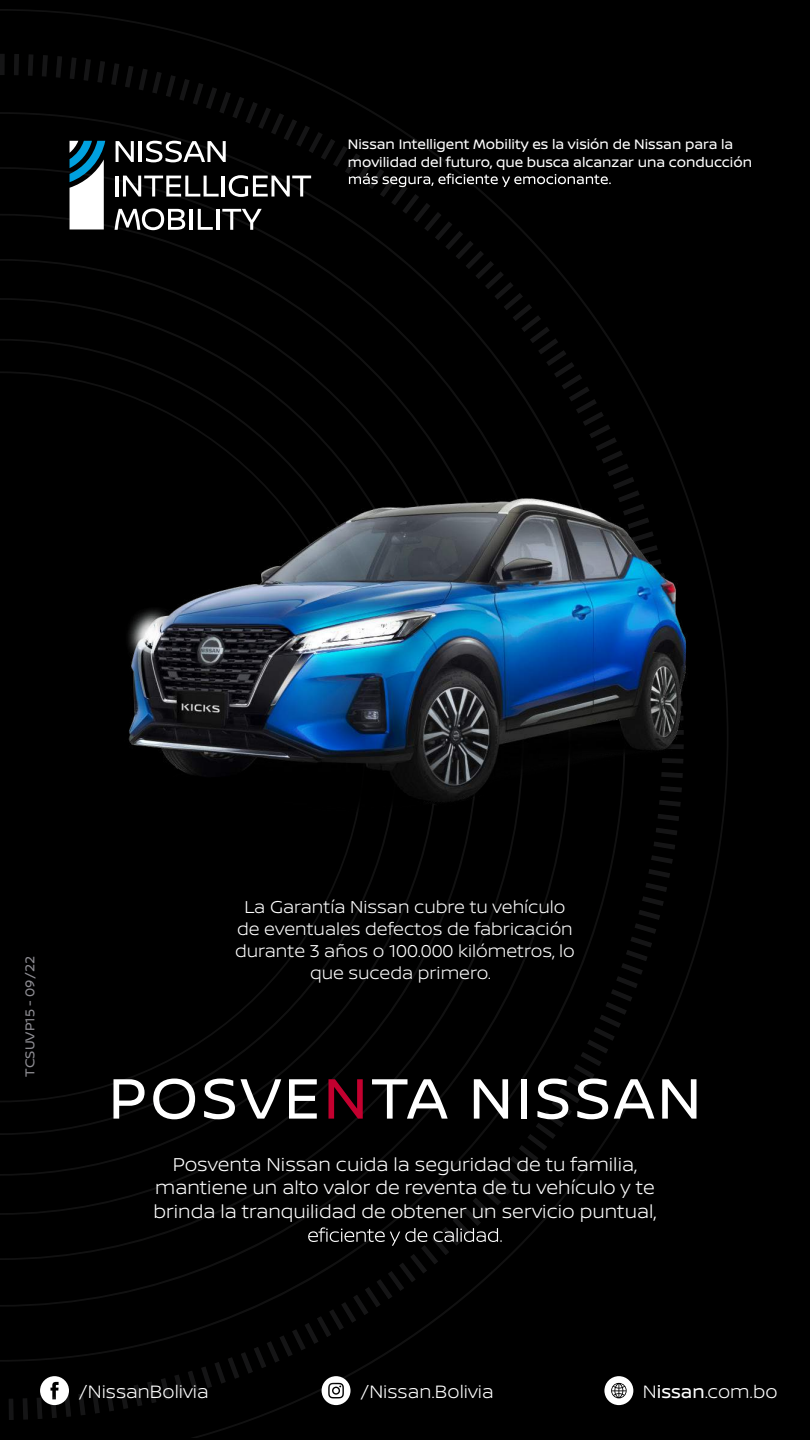
<style>
.page{position:relative;width:810px;height:1440px;background:#000}
.page>*{position:absolute;margin:0;border:0;box-sizing:border-box;transform-origin:0 0}
.t1{font:300 19.8px/23.8px "Nissan Brand";color:#fff;text-align:center}
.t2{font:300 19.05px "Nissan Brand";color:#fff}
.t3{font:300 18.3px/21.9px "Nissan Brand";color:#fff;text-align:center}
.t4{font:14.55px/17.5px "Nissan Brand";color:#fff}
.t5{font:13.65px "Nissan Brand";color:#8d8c92}
.s1{font-weight:400}
</style>
<div class="page">
<svg style="left:1px;top:1169px;width:633px;height:251px"></svg>
<svg style="left:308px;top:1227px;width:194px;height:19px"></svg>
<svg style="left:40px;top:1376px;width:29px;height:29px"></svg>
<svg style="left:322px;top:1376px;width:29px;height:29px"></svg>
<svg style="left:604px;top:1376px;width:29px;height:29px"></svg>
<img style="left:0;top:9px;width:728px;height:1160px">
<p class="t4" style="left:348px;top:135px;width:406px">Nissan Intelligent Mobility es la visión de Nissan para la movilidad del futuro, que busca alcanzar una conducción</p>
<p class="t5" style="left:20px;top:1077px;width:122px;rotate:-90deg">TCSUVP15 - 09/22</p>
<p class="t3" style="left:235px;top:896px;width:341px">La Garantía Nissan cubre tu vehículo de eventuales defectos de fabricación durante 3 años o 100.000 kilómetros, lo que suceda primero.</p>
<p class="t1" style="left:153px;top:1151px;width:505px">Posventa Nissan cuida la seguridad de tu familia, mantiene un alto valor de reventa de tu vehículo y te brinda la tranquilidad de obtener un servicio puntual,</p>
<p class="t2" style="left:79px;top:1378px;width:132px">/NissanBolivia</p>
<p class="t2" style="left:360px;top:1378px;width:135px">/Nissan.Bolivia</p>
<p class="t2" style="left:643px;top:1378px;width:136px">N<span class="s1">issan</span>.com.bo</p>
</div>
